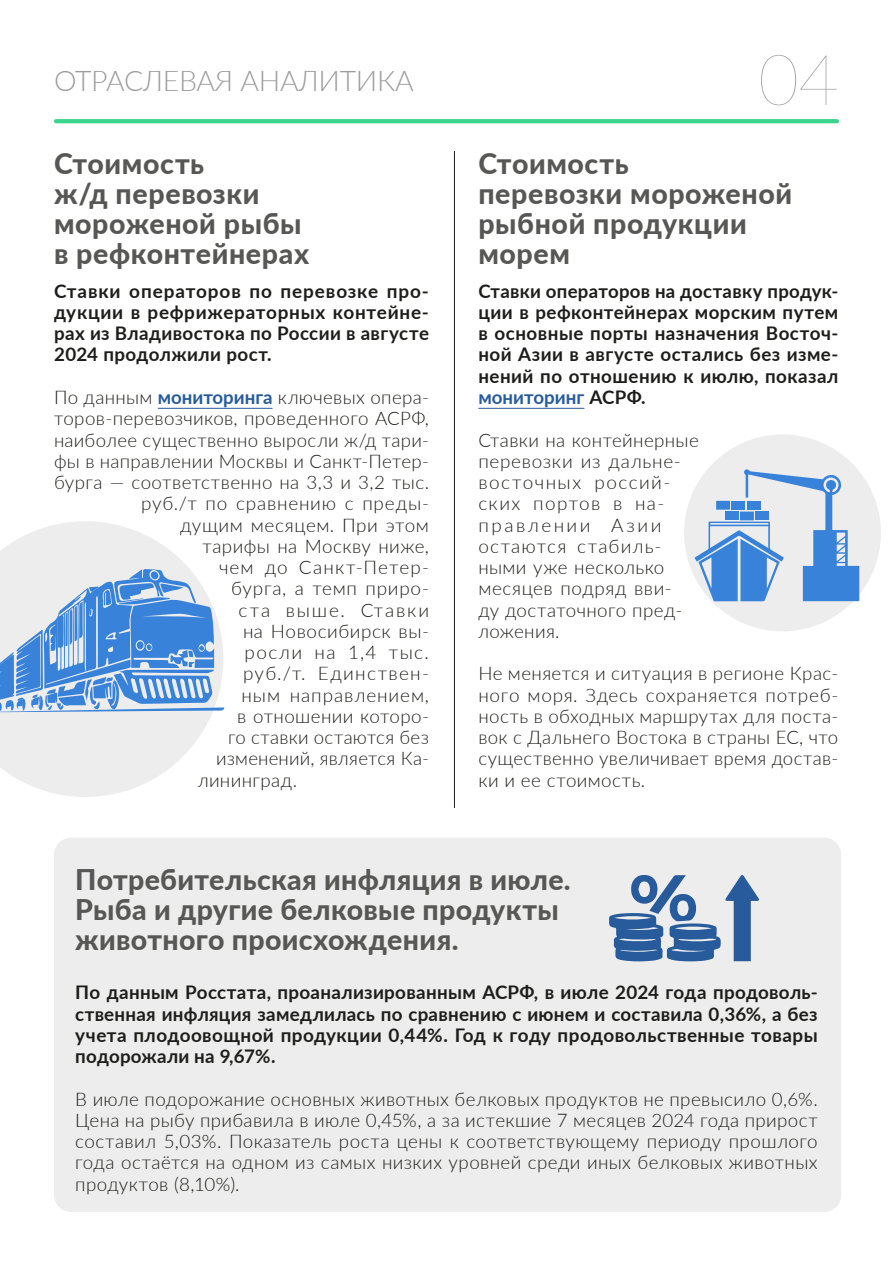
<style>
.page{position:relative;width:893px;height:1263px;background:#fff}
.page>*{position:absolute;margin:0;border:0;box-sizing:border-box;transform-origin:0 0}
.t1{font:100 70.5px "Lato";color:#9d9d9d}
.t2{font:900 28.5px/30px "Lato";letter-spacing:.015em;color:#575756}
.t3{font:300 28.5px "Lato";letter-spacing:-.01em;color:#9d9d9d}
.t4{font:300 18.75px/21.3px "Lato";letter-spacing:.025em;color:#1d1d1b;text-align:justify}
.t5{font:700 18.75px/21.3px "Lato";letter-spacing:.02em;color:#1d1d1b;text-align:justify}
.t6{font:300 18.75px "Lato";letter-spacing:.055em;color:#1d1d1b}
.t7{font:300 18.75px "Lato";letter-spacing:.07em;color:#1d1d1b}
.t8{font:300 18.75px "Lato";letter-spacing:.045em;color:#1d1d1b}
.t9{font:300 18.75px "Lato";letter-spacing:.095em;color:#1d1d1b}
.t10{font:300 18.75px "Lato";letter-spacing:.075em;color:#1d1d1b}
.s1{font-weight:700;color:#275b9c}
.s2{color:#275b9c}
</style>
<div class="page">
<svg style="left:54px;top:119px;width:785px;height:4px;background:#3ed48d"></svg>
<hr style="left:454px;top:151px;width:1px;height:657px;background:#1d1d1b">
<hr style="left:158px;top:408px;width:115px;height:1px;background:#275b9c">
<hr style="left:478px;top:408px;width:106px;height:1px;background:#275b9c">
<svg style="left:0;top:521px;width:212px;height:276px;fill:#ededed"></svg>
<div style="left:684px;top:434px;width:197px;height:197px;background:#ededed;border-radius:50%"></div>
<svg style="left:694px;top:469px;width:165px;height:132px"></svg>
<svg style="left:0;top:569px;width:225px;height:143px;background:#8eb5e3"></svg>
<div style="left:151px;top:571px;width:7px;height:8px;background:#3882d9;border-radius:50%"></div>
<div style="left:54px;top:838px;width:787px;height:374px;background:#ededed;border-radius:17px"></div>
<svg style="left:609px;top:875px;width:150px;height:87px"></svg>
<h2 class="t3" style="left:54px;top:61px;width:361px">ОТРАСЛЕВАЯ АНАЛИТИКА</h2>
<h2 class="t2" style="left:54px;top:147px;width:257px">Стоимость<br>ж/д перевозки мороженой рыбы в рефконтейнерах</h2>
<p class="t5" style="left:54px;top:279px;width:377px">Ставки операторов по перевозке про&shy;дукции в рефрижераторных контейне&shy;рах из Владивостока по России в августе 2024 продолжили рост.</p>
<p class="t4" style="left:54px;top:386px;width:377px">По данным <span class="s1">мониторинга</span> ключевых опера-</p>
<p class="t4" style="left:54px;top:407px;width:376px">торов-перевозчиков, проведенного АСРФ,</p>
<p class="t4" style="left:54px;top:428px;width:376px">наиболее существенно выросли ж/д тари-</p>
<p class="t4" style="left:54px;top:450px;width:377px">фы в направлении Москвы и Санкт-Петер-</p>
<p class="t4" style="left:54px;top:471px;width:377px">бурга — соответственно на 3,3 и 3,2 тыс.</p>
<p class="t4" style="left:141px;top:492px;width:290px">руб./т по сравнению с преды-</p>
<p class="t4" style="left:180px;top:513px;width:250px">дущим месяцем. При этом</p>
<p class="t4" style="left:202px;top:535px;width:228px">тарифы на Москву ниже,</p>
<p class="t6" style="left:219px;top:554px;width:212px">чем до Санкт-Петер-</p>
<p class="t4" style="left:231px;top:577px;width:199px">бурга, а темп приро-</p>
<p class="t9" style="left:239px;top:597px;width:192px">ста выше. Ставки</p>
<p class="t4" style="left:243px;top:620px;width:188px">на Новосибирск вы-</p>
<p class="t10" style="left:244px;top:639px;width:186px">росли на 1,4 тыс.</p>
<p class="t7" style="left:243px;top:661px;width:188px">руб./т. Единствен-</p>
<p class="t8" style="left:242px;top:682px;width:189px">ным направлением,</p>
<p class="t4" style="left:237px;top:705px;width:193px">в отношении которо-</p>
<p class="t4" style="left:228px;top:726px;width:202px">го ставки остаются без</p>
<p class="t4" style="left:216px;top:747px;width:215px">изменений, является Ка-</p>
<p class="t4" style="left:198px;top:769px;width:101px">лининград.</p>
<h1 class="t1" style="left:758px;top:32px;width:83px">04</h1>
<h2 class="t2" style="left:478px;top:147px;width:315px">Стоимость<br>перевозки мороженой рыбной продукции морем</h2>
<p class="t5" style="left:478px;top:279px;width:362px">Ставки операторов на доставку продук&shy;ции в рефконтейнерах морским путем в основные порты назначения Восточ&shy;ной Азии в августе остались без изме&shy;нений по отношению к июлю, показал <span class="s2">мониторинг</span> АСРФ.</p>
<p class="t4" style="left:478px;top:428px;width:222px;text-align:left">Ставки на контейнерные перевозки из дальне&shy;восточных россий&shy;ских портов в на&shy;правлении Азии остаются стабиль&shy;ными уже несколько месяцев подряд вви-<br>ду достаточного пред&shy;ложения.</p>
<p class="t4" style="left:478px;top:662px;width:362px">Не меняется и ситуация в регионе Крас&shy;ного моря. Здесь сохраняется потреб&shy;ность в обходных маршрутах для поста&shy;вок с Дальнего Востока в страны ЕС, что существенно увеличивает время достав&shy;ки и ее стоимость.</p>
<h2 class="t2" style="left:75px;top:864px;width:497px">Потребительская инфляция в июле.<br>Рыба и другие белковые продукты животного происхождения.</h2>
<p class="t5" style="left:75px;top:981px;width:744px">По данным Росстата, проанализированным АСРФ, в июле 2024 года продоволь&shy;ственная инфляция замедлилась по сравнению с июнем и составила 0,36%, а без учета плодоовощной продукции 0,44%. Год к году продовольственные товары подорожали на 9,67%.</p>
<p class="t4" style="left:75px;top:1087px;width:744px">В июле подорожание основных животных белковых продуктов не превысило 0,6%.<br>Цена на рыбу прибавила в июле 0,45%, а за истекшие 7 месяцев 2024 года прирост составил 5,03%. Показатель роста цены к соответствующему периоду прошлого года остаётся на одном из самых низких уровней среди иных белковых животных продуктов (8,10%).</p>
</div>
